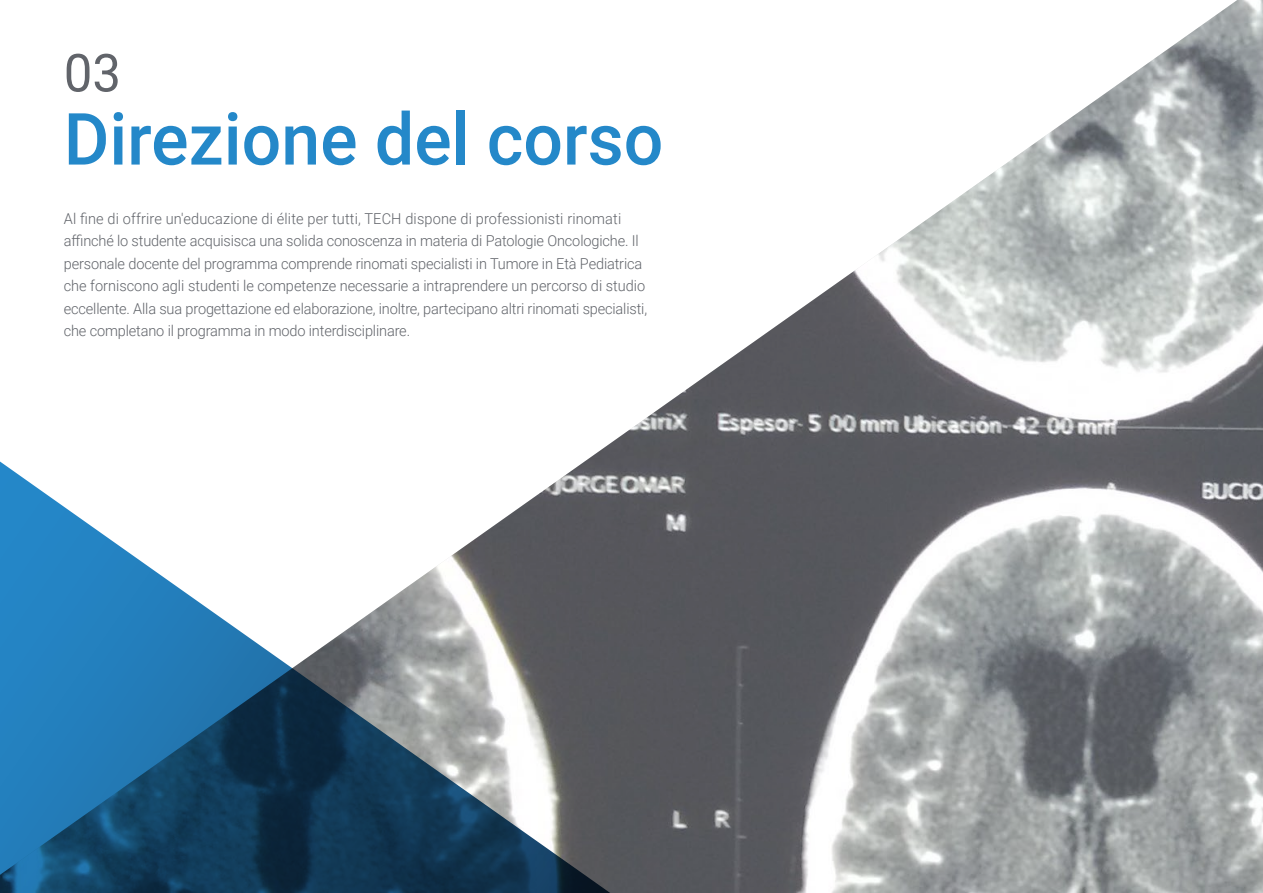
<style>
.page{position:relative;width:1263px;height:893px;background:#fff}
.page>*{position:absolute;margin:0;border:0;box-sizing:border-box;transform-origin:0 0}
.t1{font:500 72px "Roboto";color:#2488c9}
.t2{font:52.5px "Roboto";color:#61646a}
.t3{font:300 15px/22.5px "Roboto";letter-spacing:-.01em;color:#61646a}
</style>
<div class="page">
<img style="left:606px;top:0;width:657px;height:893px">
<svg style="left:0;top:446px;width:640px;height:447px"></svg>
<h2 class="t2" style="left:64px;top:36px;width:59px">03</h2>
<h1 class="t1" style="left:64px;top:89px;width:601px">Direzione del corso</h1>
<p class="t3" style="left:64px;top:207px;width:585px">Al fine di offrire un'educazione di élite per tutti, TECH dispone di professionisti rinomati affinché lo studente acquisisca una solida conoscenza in materia di Patologie Oncologiche. Il personale docente del programma comprende rinomati specialisti in Tumore in Età Pediatrica che forniscono agli studenti le competenze necessarie a intraprendere un percorso di studio eccellente. Alla sua progettazione ed elaborazione, inoltre, partecipano altri rinomati specialisti, che completano il programma in modo interdisciplinare.</p>
</div>
